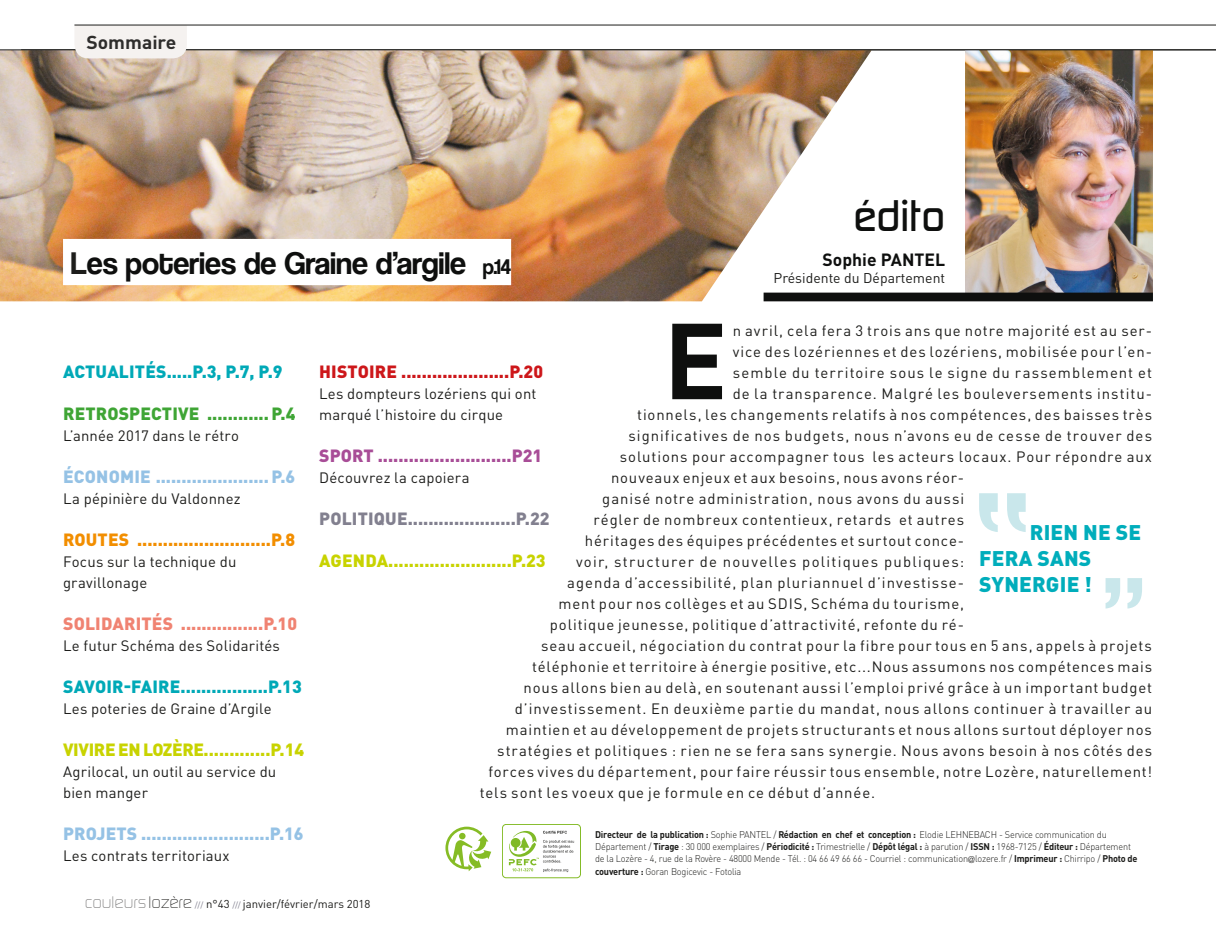
<style>
.page{position:relative;width:1216px;height:943px;background:#fff}
.page>*{position:absolute;margin:0;border:0;box-sizing:border-box;transform-origin:0 0}
.t1{font:700 106.05px "DINOT";color:#0e0f0e}
.t2{font:500 45.5px "Digital Sans EF";color:#0e0f0e}
.t3{font:32.2px "Coolvetica Rg";color:#0e0f0e}
.t4{font:900 21px/26.2px "DINOT";letter-spacing:.01em;color:#00adbb}
.t5{font:700 18.55px "DINOT";color:#2e2d2c;scale:1.04 1}
.t6{font:900 17.5px "DINOT";letter-spacing:.01em;color:#95c2e5}
.t7{font:900 17.5px "DINOT";letter-spacing:.01em;color:#00a9b7}
.t8{font:900 17.5px "DINOT";letter-spacing:.01em;color:#f28e00}
.t9{font:900 17.5px "DINOT";letter-spacing:.01em;color:#a84d97}
.t10{font:900 17.5px "DINOT";letter-spacing:.01em;color:#82808f}
.t11{font:900 17.5px "DINOT";letter-spacing:.005em;color:#c8d300}
.t12{font:900 17.5px "DINOT";letter-spacing:.01em;color:#cd171a}
.t13{font:900 17.5px "DINOT";letter-spacing:.01em;color:#f08372}
.t14{font:900 17.5px "DINOT";letter-spacing:-.02em;color:#c8d300}
.t15{font:900 17.5px "DINOT";letter-spacing:.01em;color:#3fa535}
.t16{font:700 17.5px "DINOT";color:#0e0f0e}
.t17{font:14.88px "DINOT";letter-spacing:.06em;color:#1d1d1b}
.t18{font:14.88px/21px "DINOT";letter-spacing:.015em;color:#1d1d1b}
.t19{font:14.88px/21px "DINOT";letter-spacing:.01em;color:#1d1d1b}
.t20{font:14.88px "DINOT";letter-spacing:.085em;color:#1d1d1b}
.t21{font:14.88px "DINOT";letter-spacing:.02em;color:#1d1d1b}
.t22{font:14px "DINOT";color:#1d1d1b}
.t23{font:11.38px "DINOT";color:#1d1d1b}
.t24{font:300 9.62px/12.4px "DINOT";letter-spacing:-.02em;color:#1d1d1b;scale:.95 1}
.s1{color:#1d1d1b}
.s2{font-size:21.88px}
.s3{font-weight:700}
.s4{font-family:"Helvetica Neue LT Std"}
.s5{font-family:"Digital Sans EF";font-weight:300;font-size:17.5px;color:#706f6f}
.s6{font-family:"Digital Sans EF";font-weight:300;font-size:17.5px}
.s7{font-size:8.4px;color:#82808f}
</style>
<div class="page">
<img style="left:0;top:51px;width:871px;height:250px">
<svg style="left:979px;top:493px;width:46px;height:39px"></svg>
<div style="left:63px;top:239px;width:448px;height:46px;background:#fff"></div>
<img style="left:965px;top:51px;width:187px;height:241px">
<div style="left:763px;top:292px;width:389px;height:9px;background:#0e0f0e;border:2px solid #0e0f0e"></div>
<svg style="left:445px;top:826px;width:46px;height:45px"></svg>
<div style="left:502px;top:824px;width:79px;height:54px;border:1px solid #83bb26;border-radius:4px"></div>
<svg style="left:508px;top:830px;width:66px;height:42px"></svg>
<svg style="left:1105px;top:578px;width:36px;height:30px"></svg>
<hr style="left:0;top:50px;width:1215px;height:1px;background:#1d1d1b">
<div style="left:74px;top:26px;width:113px;height:32px;background:#f5f2f0"></div>
<hr style="left:74px;top:25px;width:1141px;height:1px;background:#1d1d1b">
<p class="t5" style="left:86px;top:30px;width:88px">Sommaire</p>
<h3 class="t3" style="left:71px;top:244px;width:441px"><span class="s1">L</span>es poteries de Graine d’argile <span class="s2">p.14</span></h3>
<h2 class="t2" style="left:853px;top:188px;width:93px">édito</h2>
<p class="t16" style="left:822px;top:248px;width:124px">Sophie PANTEL</p>
<p class="t22" style="left:773px;top:269px;width:173px">Présidente du Département</p>
<p class="t7" style="left:63px;top:360px;width:221px">ACTUALITÉS.....P.3, P.7, P.9</p>
<p class="t15" style="left:63px;top:402px;width:234px">RETROSPECTIVE ............P.4</p>
<p class="t18" style="left:63px;top:425px;width:177px">L’année 2017 dans le rétro</p>
<p class="t6" style="left:63px;top:465px;width:234px">ÉCONOMIE ......................P.6</p>
<p class="t18" style="left:63px;top:488px;width:179px">La pépinière du Valdonnez</p>
<p class="t8" style="left:63px;top:528px;width:233px">ROUTES ..........................P.8</p>
<p class="t18" style="left:63px;top:551px;width:175px">Focus sur la technique du gravillonage</p>
<p class="t13" style="left:63px;top:612px;width:235px">SOLIDARITÉS ................P.10</p>
<p class="t18" style="left:63px;top:635px;width:218px">Le futur Schéma des Solidarités</p>
<p class="t7" style="left:63px;top:675px;width:240px">SAVOIR-FAIRE.................P.13</p>
<p class="t18" style="left:63px;top:698px;width:210px">Les poteries de Graine d’Argile</p>
<p class="t14" style="left:63px;top:738px;width:242px">VIVIRE EN LOZÈRE.............P.14</p>
<p class="t19" style="left:63px;top:761px;width:215px">Agrilocal, un outil au service du bien manger</p>
<p class="t6" style="left:63px;top:822px;width:242px">PROJETS .........................P.16</p>
<p class="t18" style="left:63px;top:845px;width:168px">Les contrats territoriaux</p>
<h1 class="t1" style="left:663px;top:291px;width:66px">E</h1>
<p class="t17" style="left:732px;top:321px;width:421px">n avril, cela fera 3 trois ans que notre majorité est au ser-</p>
<p class="t17" style="left:732px;top:342px;width:421px">vice des lozériennes et des lozériens, mobilisée pour l’en-</p>
<p class="t17" style="left:732px;top:363px;width:421px">semble du territoire sous le signe du rassemblement et</p>
<p class="t17" style="left:732px;top:384px;width:421px">de la transparence. Malgré les bouleversements institu-</p>
<p class="t17" style="left:637px;top:405px;width:516px">tionnels, les changements relatifs à nos compétences, des baisses très</p>
<p class="t17" style="left:628px;top:426px;width:525px">significatives de nos budgets, nous n’avons eu de cesse de trouver des</p>
<p class="t17" style="left:619px;top:447px;width:533px">solutions pour accompagner tous les acteurs locaux. Pour répondre aux</p>
<p class="t17" style="left:611px;top:468px;width:355px">nouveaux enjeux et aux besoins, nous avons réor-</p>
<p class="t17" style="left:602px;top:489px;width:363px">ganisé notre administration, nous avons du aussi</p>
<p class="t17" style="left:593px;top:510px;width:372px">régler de nombreux contentieux, retards et autres</p>
<p class="t17" style="left:584px;top:531px;width:381px">héritages des équipes précédentes et surtout conce-</p>
<p class="t20" style="left:576px;top:552px;width:390px">voir, structurer de nouvelles politiques publiques:</p>
<p class="t17" style="left:567px;top:573px;width:398px">agenda d’accessibilité, plan pluriannuel d’investisse-</p>
<p class="t17" style="left:558px;top:594px;width:407px">ment pour nos collèges et au SDIS, Schéma du tourisme,</p>
<p class="t17" style="left:549px;top:615px;width:416px">politique jeunesse, politique d’attractivité, refonte du ré-</p>
<p class="t17" style="left:541px;top:636px;width:612px">seau accueil, négociation du contrat pour la fibre pour tous en 5 ans, appels à projets</p>
<p class="t17" style="left:532px;top:657px;width:621px">téléphonie et territoire à énergie positive, etc...Nous assumons nos compétences mais</p>
<p class="t17" style="left:523px;top:678px;width:630px">nous allons bien au delà, en soutenant aussi l’emploi privé grâce à un important budget</p>
<p class="t17" style="left:514px;top:699px;width:639px">d’investissement. En deuxième partie du mandat, nous allons continuer à travailler au</p>
<p class="t17" style="left:506px;top:720px;width:647px">maintien et au développement de projets structurants et nous allons surtout déployer nos</p>
<p class="t17" style="left:497px;top:741px;width:656px">stratégies et politiques : rien ne se fera sans synergie. Nous avons besoin à nos côtés des</p>
<p class="t17" style="left:488px;top:762px;width:665px">forces vives du département, pour faire réussir tous ensemble, notre Lozère, naturellement!</p>
<p class="t17" style="left:479px;top:783px;width:397px">tels sont les voeux que je formule en ce début d’année.</p>
<p class="t12" style="left:319px;top:360px;width:225px">HISTOIRE .....................P.20</p>
<p class="t19" style="left:319px;top:383px;width:219px">Les dompteurs lozériens qui ont marqué l’histoire du cirque</p>
<p class="t9" style="left:319px;top:444px;width:224px">SPORT ..........................P21</p>
<p class="t21" style="left:319px;top:468px;width:152px">Découvrez la capoiera</p>
<p class="t10" style="left:319px;top:507px;width:232px">POLITIQUE.....................P.22</p>
<p class="t11" style="left:319px;top:549px;width:228px">AGENDA........................P.23</p>
<h3 class="t4" style="left:979px;top:518px;width:163px;text-indent:51px">RIEN NE SE<br>FERA SANS<br>SYNERGIE !</h3>
<p class="t24" style="left:595px;top:827px;width:572px"><span class="s3">Directeur de la publication :</span> Sophie PANTEL / <span class="s3">Rédaction en chef et conception :</span> Elodie LEHNEBACH - Service communication du Département / <span class="s3">Tirage</span> : 30 000 exemplaires / <span class="s3">Périodicité :</span> Trimestrielle / <span class="s3">Dépôt légal :</span> à parution / <span class="s3">ISSN :</span> 1968-7125 / <span class="s3">Éditeur :</span> Département de la Lozère - 4, rue de la Rovère - 48000 Mende - Tél. : 04 66 49 66 66 - Courriel : communication<span class="s4">@</span>lozere.fr / <span class="s3">Imprimeur :</span> Chirripo / <span class="s3">Photo de couverture :</span> Goran Bogicevic - Fotolia</p>
<p class="t23" style="left:85px;top:897px;width:287px"><span class="s5">couleurs</span> <span class="s6">lozère</span> <span class="s7">///</span> n°43 <span class="s7">///</span> janvier/février/mars 2018</p>
</div>
